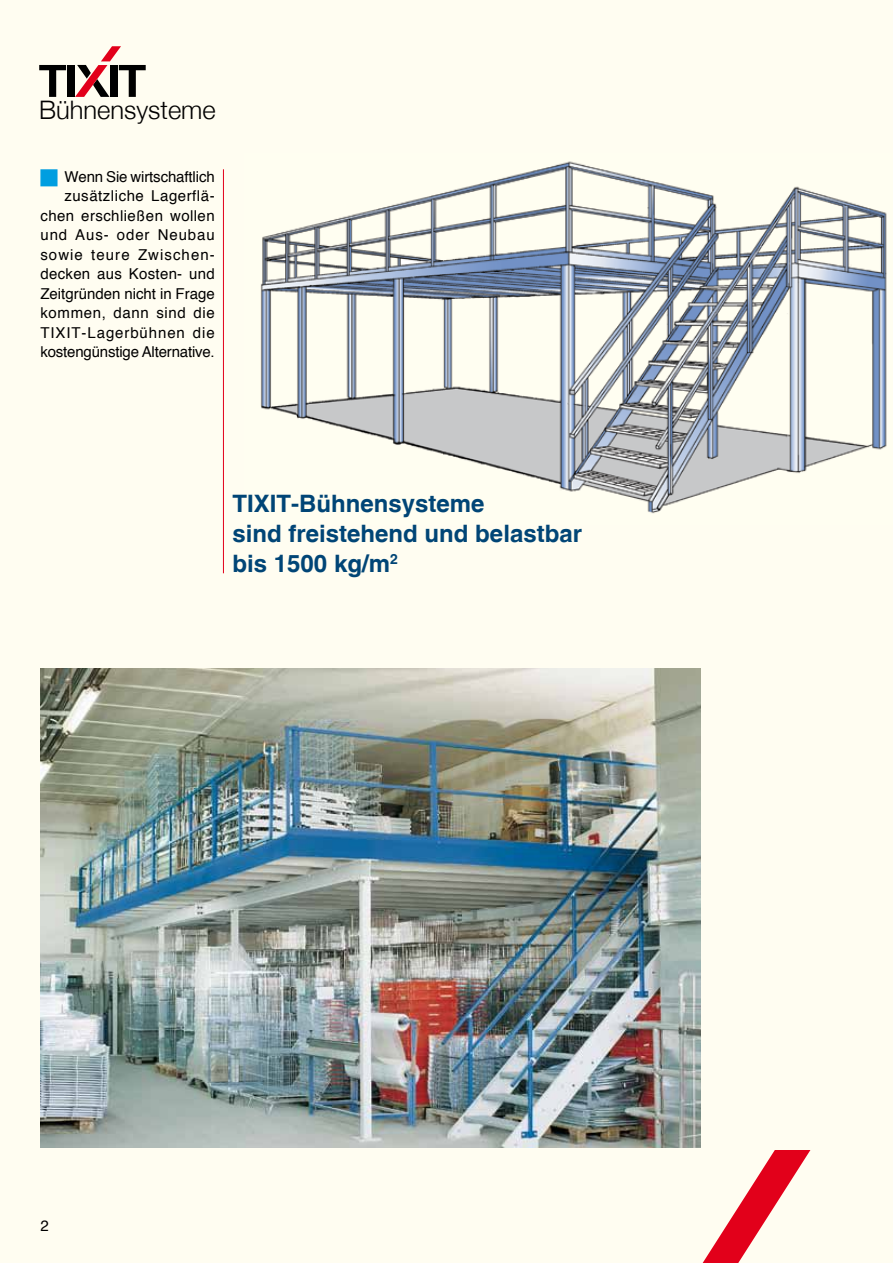
<style>
.page{position:relative;width:893px;height:1263px;background:#fffdf1}
.page>*{position:absolute;margin:0;border:0;box-sizing:border-box;transform-origin:0 0}
.t1{font:300 25.5px "Helvetica Neue LT";color:#000}
.t2{font:700 24px/30px "Helvetica";color:#004576}
.t3{font:15px/19.5px "Helvetica";letter-spacing:.03em;color:#000;text-align:right}
</style>
<div class="page">
<svg style="left:642px;top:1147px;width:169px;height:116px"></svg>
<div style="left:40px;top:169px;width:18px;height:17px;background:#009ee0;border:2px solid #009ee0"></div>
<img style="left:260px;top:161px;width:627px;height:353px">
<hr style="left:223px;top:169px;width:1px;height:404px;background:#e2001a">
<svg style="left:39px;top:65px;width:27px;height:32px"></svg>
<div style="left:68px;top:65px;width:7px;height:32px;background:#000"></div>
<svg style="left:75px;top:46px;width:71px;height:51px"></svg>
<img style="left:40px;top:669px;width:661px;height:478px">
<div style="left:734px;top:1101px;width:129px;height:48px;background:#fffdf1"></div>
<h1 class="t1" style="left:39px;top:94px;width:178px">Bühnensysteme</h1>
<p class="t3" style="left:40px;top:166px;width:176px">Wenn Sie wirtschaftlich zusätzliche Lagerflä&shy;chen erschließen wollen und Aus- oder Neubau sowie teure Zwischen&shy;decken aus Kosten- und<br>Zeitgründen nicht in Frage kommen, dann sind die<br>TIXIT-Lagerbühnen die kostengünstige Alternative.</p>
<h2 class="t2" style="left:233px;top:488px;width:351px">TIXIT-Bühnensysteme<br>sind freistehend und belastbar bis 1500 kg/m<sup>2</sup></h2>
<p class="t3" style="left:40px;top:1215px;width:10px">2</p>
</div>
